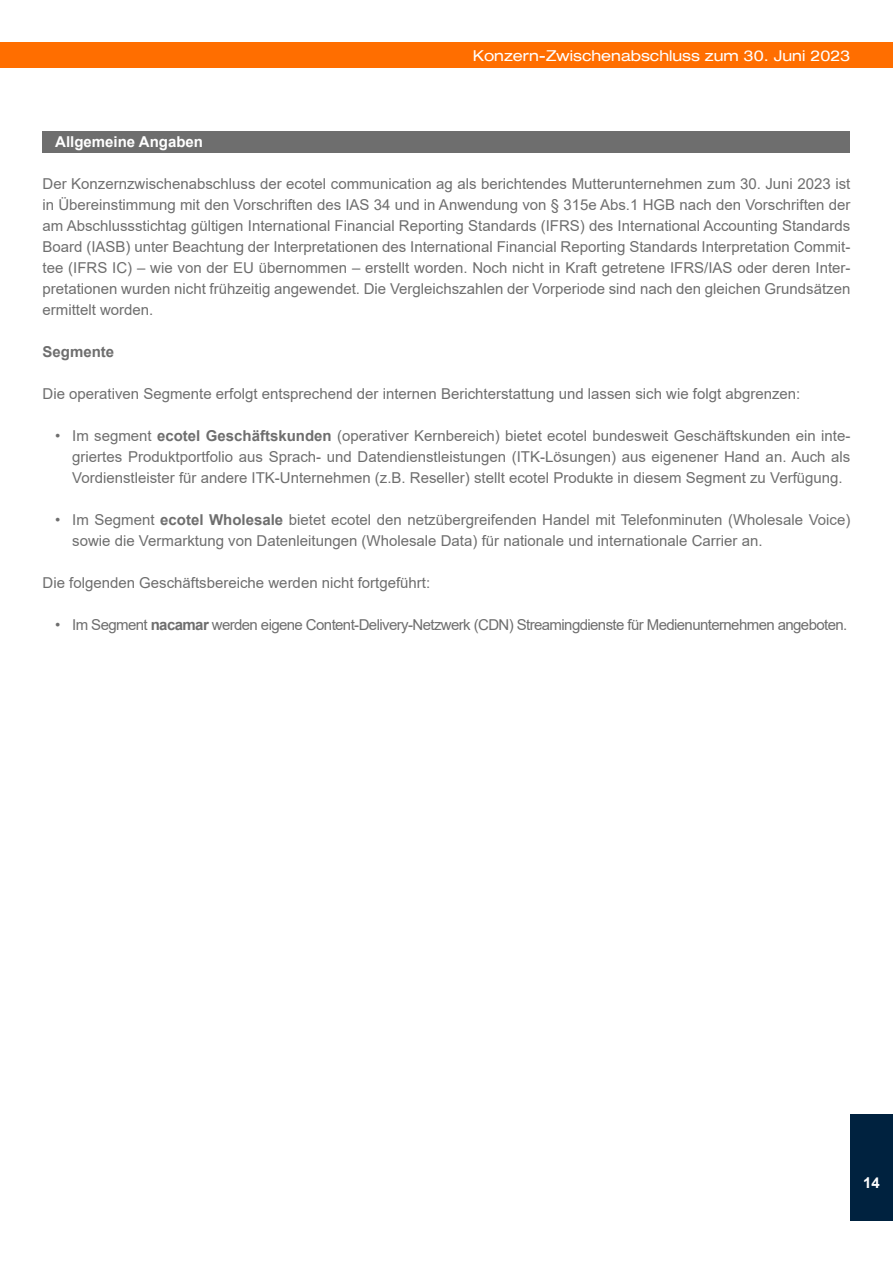
<style>
.page{position:relative;width:893px;height:1263px;background:#fff}
.page>*{position:absolute;margin:0;border:0;box-sizing:border-box;transform-origin:0 0}
.t1{font:15px/21px "Arial";color:#6e6e6e;text-align:justify}
.t2{font:15px "Arial";letter-spacing:-.04em;color:#6e6e6e}
.t3{font:expanded 15px "Helvetica Neue";color:#fff}
.t4{font:700 15px "Arial";color:#fff}
.t5{font:700 15px "Arial";color:#6e6e6e}
.s1{font-weight:700}
</style>
<div class="page">
<div style="left:0;top:43px;width:893px;height:25px;background:#ff6e00"></div>
<div style="left:850px;top:1114px;width:43px;height:106px;background:#00223f"></div>
<div style="left:43px;top:132px;width:807px;height:21px;background:#6e6e6e"></div>
<p class="t3" style="left:473px;top:46px;width:379px">Konzern-Zwischenabschluss zum 30. Juni 2023</p>
<p class="t4" style="left:55px;top:131px;width:149px">Allgemeine Angaben</p>
<p class="t1" style="left:43px;top:173px;width:809px">Der Konzernzwischenabschluss der ecotel communication ag als berichtendes Mutterunternehmen zum 30. Juni 2023 ist in Übereinstimmung mit den Vorschriften des IAS 34 und in Anwendung von § 315e Abs.1 HGB nach den Vorschriften der am Abschlussstichtag gültigen International Financial Reporting Standards (IFRS) des International Accounting Standards Board (IASB) unter Beachtung der Interpretationen des International Financial Reporting Standards Interpretation Commit&shy;tee (IFRS IC) – wie von der EU übernommen – erstellt worden. Noch nicht in Kraft getretene IFRS/IAS oder deren Inter&shy;pretationen wurden nicht frühzeitig angewendet. Die Vergleichszahlen der Vorperiode sind nach den gleichen Grundsätzen ermittelt worden.</p>
<p class="t5" style="left:43px;top:341px;width:73px">Segmente</p>
<p class="t1" style="left:43px;top:383px;width:759px">Die operativen Segmente erfolgt entsprechend der internen Berichterstattung und lassen sich wie folgt abgrenzen:</p>
<p class="t1" style="left:72px;top:425px;width:780px;text-indent:-17px">• Im segment <span class="s1">ecotel Geschäftskunden</span> (operativer Kernbereich) bietet ecotel bundesweit Geschäftskunden ein inte&shy;griertes Produktportfolio aus Sprach- und Datendienstleistungen (ITK-Lösungen) aus eigenener Hand an. Auch als Vordienstleister für andere ITK-Unternehmen (z.B. Reseller) stellt ecotel Produkte in diesem Segment zu Verfügung.</p>
<p class="t1" style="left:72px;top:509px;width:780px;text-indent:-17px">• Im Segment <span class="s1">ecotel Wholesale</span> bietet ecotel den netzübergreifenden Handel mit Telefonminuten (Wholesale Voice) sowie die Vermarktung von Datenleitungen (Wholesale Data) für nationale und internationale Carrier an.</p>
<p class="t1" style="left:43px;top:572px;width:389px">Die folgenden Geschäftsbereiche werden nicht fortgeführt:</p>
<p class="t2" style="left:55px;top:614px;width:794px">• Im Segment <span class="s1">nacamar</span> werden eigene Content-Delivery-Netzwerk (CDN) Streamingdienste für Medienunternehmen angeboten.</p>
<p class="t4" style="left:863px;top:1172px;width:18px">14</p>
</div>
